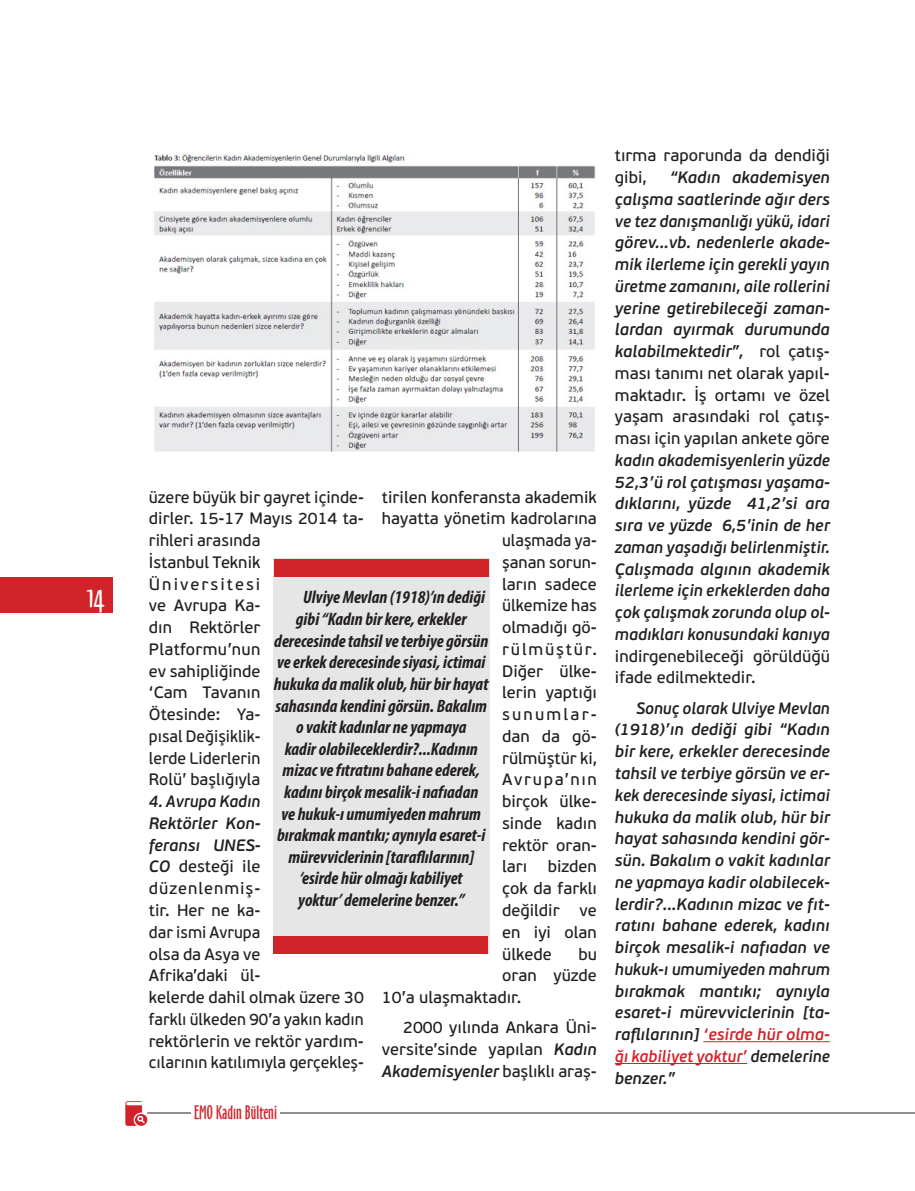
<style>
.page{position:relative;width:915px;height:1191px;background:#fff}
.page>*{position:absolute;margin:0;border:0;box-sizing:border-box;transform-origin:0 0}
.t1{font:30px "Oz Handicraft BT";color:#fff}
.SPOT{font:italic 700 condensed 18px "Myriad Pro";color:#231f20}
.t2{font:18px "Oz Handicraft BT";color:#d1232a}
.ICERIK{font:16.5px/21.8px "PF Beau Sans Pro Bbook";color:#231f20}
.ICERIK-2{font:italic 600 16.5px/21.8px "PF Beau Sans Pro";color:#231f20;text-align:justify}
.ICERIK-3{font:italic 600 16.5px/21.8px "PF Beau Sans Pro";color:#231f20;text-align:justify;scale:.96 1}
.ICERIK-4{font:16.5px "PF Beau Sans Pro Bbook";color:#231f20;scale:.95 1}
.ICERIK-5{font:16.5px "PF Beau Sans Pro Bbook";letter-spacing:.11em;color:#231f20}
.ICERIK-6{font:16.5px "PF Beau Sans Pro Bbook";letter-spacing:.1em;color:#231f20}
.ICERIK-7{font:16.5px "PF Beau Sans Pro Bbook";letter-spacing:.135em;color:#231f20}
.s1{font-family:"PF Beau Sans Pro";font-weight:600;font-style:italic}
.s2{font-family:"PF Beau Sans Pro Bbook";font-weight:400;font-style:normal}
.s3{color:#d1232a}
</style>
<div class="page">
<hr style="left:280px;top:1112px;width:634px;height:1px;background:#231f20">
<hr style="left:147px;top:1112px;width:44px;height:1px;background:#231f20">
<div style="left:0;top:578px;width:113px;height:35px;background:#d1232a"></div>
<svg style="left:125px;top:1101px;width:22px;height:24px"></svg>
<img style="left:154px;top:154px;width:442px;height:298px">
<hr style="left:703px;top:1041px;width:126px;height:1px;background:#d1232a">
<hr style="left:614px;top:1063px;width:133px;height:1px;background:#d1232a">
<div style="left:273px;top:558px;width:216px;height:396px;background:#e6e6e6"></div>
<div style="left:274px;top:559px;width:214px;height:18px;background:#d1232a"></div>
<div style="left:273px;top:936px;width:214px;height:18px;background:#d1232a"></div>
<h1 class="t1" style="left:87px;top:578px;width:19px">14</h1>
<p class="ICERIK" style="left:382px;top:486px;width:216px">tirilen konferansta akademik</p>
<p class="ICERIK" style="left:382px;top:508px;width:216px">hayatta yönetim kadrolarına</p>
<p class="ICERIK-4" style="left:502px;top:531px;width:101px">ulaşmada ya-</p>
<p class="ICERIK" style="left:502px;top:551px;width:96px">şanan sorun-</p>
<p class="ICERIK" style="left:502px;top:573px;width:96px">ların sadece</p>
<p class="ICERIK" style="left:502px;top:595px;width:96px">ülkemize has</p>
<p class="ICERIK" style="left:502px;top:616px;width:96px">olmadığı gö-</p>
<p class="ICERIK-5" style="left:502px;top:640px;width:96px">rülmüştür.</p>
<p class="ICERIK" style="left:502px;top:660px;width:96px">Diğer ülke-</p>
<p class="ICERIK" style="left:502px;top:682px;width:96px">lerin yaptığı</p>
<p class="ICERIK-7" style="left:502px;top:705px;width:96px">sunumlar-</p>
<p class="ICERIK" style="left:502px;top:725px;width:96px">dan da gö-</p>
<p class="ICERIK" style="left:502px;top:747px;width:96px">rülmüştür ki,</p>
<p class="ICERIK-6" style="left:502px;top:770px;width:96px">Avrupa’nın</p>
<p class="ICERIK" style="left:502px;top:790px;width:96px">birçok ülke-</p>
<p class="ICERIK" style="left:502px;top:812px;width:96px">sinde kadın</p>
<p class="ICERIK" style="left:502px;top:834px;width:96px">rektör oran-</p>
<p class="ICERIK" style="left:502px;top:856px;width:96px">ları bizden</p>
<p class="ICERIK" style="left:502px;top:877px;width:96px">çok da farklı</p>
<p class="ICERIK" style="left:502px;top:899px;width:96px">değildir ve</p>
<p class="ICERIK" style="left:502px;top:921px;width:96px">en iyi olan</p>
<p class="ICERIK" style="left:502px;top:943px;width:51px">ülkede</p>
<p class="ICERIK" style="left:578px;top:943px;width:20px">bu</p>
<p class="ICERIK" style="left:502px;top:964px;width:96px">oran yüzde</p>
<p class="ICERIK" style="left:382px;top:986px;width:141px">10’a ulaşmaktadır.</p>
<p class="ICERIK" style="left:382px;top:1016px;width:216px;text-align:justify;text-indent:21px">2000 yılında Ankara Üni&shy;versite’sinde yapılan <span class="s1">Kadın Akademisyenler</span> başlıklı araş-</p>
<p class="ICERIK" style="left:149px;top:486px;width:216px">üzere büyük bir gayret içinde&shy;dirler. 15-17 Mayıs 2014 ta&shy;rihleri arasında<br>İstanbul Teknik<br>Üniversitesi<br>ve Avrupa Ka-<br>dın Rektörler<br>Platformu’nun<br>ev sahipliğinde<br>‘Cam Tavanın<br>Ötesinde: Ya-<br>pısal Değişiklik-<br>lerde Liderlerin<br>Rolü’ başlığıyla</p>
<p class="ICERIK" style="left:149px;top:790px;width:216px"><span class="s1">4. Avrupa Kadın<br>Rektörler Kon-<br>feransı UNES-<br>CO</span> desteği ile düzenlenmiş-<br>tir. Her ne ka-<br>dar ismi Avrupa<br>olsa da Asya ve<br>Afrika’daki ül-<br>kelerde dahil olmak üzere 30 farklı ülkeden 90’a yakın kadın rektörlerin ve rektör yardım&shy;cılarının katılımıyla gerçekleş-</p>
<p class="SPOT" style="left:303px;top:586px;width:183px">Ulviye Mevlan (1918)’ın dediği</p>
<p class="SPOT" style="left:296px;top:608px;width:172px">gibi “Kadın bir kere, erkekler</p>
<p class="SPOT" style="left:274px;top:629px;width:215px">derecesinde tahsil ve terbiye görsün</p>
<p class="SPOT" style="left:277px;top:651px;width:210px">ve erkek derecesinde siyasi, ictimai</p>
<p class="SPOT" style="left:274px;top:672px;width:216px">hukuka da malik olub, hür bir hayat</p>
<p class="SPOT" style="left:275px;top:694px;width:213px">sahasında kendini görsün. Bakalım</p>
<p class="SPOT" style="left:296px;top:716px;width:172px">o vakit kadınlar ne yapmaya</p>
<p class="SPOT" style="left:284px;top:737px;width:195px">kadir olabileceklerdir?...Kadının</p>
<p class="SPOT" style="left:282px;top:759px;width:199px">mizac ve fıtratını bahane ederek,</p>
<p class="SPOT" style="left:284px;top:780px;width:195px">kadını birçok mesalik-i nafıadan</p>
<p class="SPOT" style="left:281px;top:802px;width:201px">ve hukuk-ı umumiyeden mahrum</p>
<p class="SPOT" style="left:277px;top:824px;width:210px">bırakmak mantıkı; aynıyla esaret-i</p>
<p class="SPOT" style="left:288px;top:845px;width:187px">mürevviclerinin [taraflılarının]</p>
<p class="SPOT" style="left:300px;top:867px;width:164px">‘esirde hür olmağı kabiliyet</p>
<p class="SPOT" style="left:298px;top:888px;width:167px">yoktur’ demelerine benzer.”</p>
<p class="t2" style="left:194px;top:1102px;width:84px">EMO Kadın Bülteni</p>
<p class="ICERIK" style="left:614px;top:145px;width:216px">tırma raporunda da dendiği gibi,</p>
<p class="ICERIK-2" style="left:614px;top:166px;width:216px;text-indent:55px">“Kadın akademisyen çalışma saatlerinde ağır ders ve tez danışmanlığı yükü, idari görev...vb. nedenlerle akade&shy;mik ilerleme için gerekli yayın üretme zamanını, aile rollerini yerine getirebileceği zaman&shy;lardan ayırmak durumunda kalabilmektedir”, <span class="s2">rol çatış&shy;ması tanımı net olarak yapıl&shy;maktadır. İş ortamı ve özel yaşam arasındaki rol çatış&shy;ması için yapılan ankete göre </span>kadın akademisyenlerin yüzde 52,3’ü rol çatışması yaşama&shy;dıklarını, yüzde 41,2’si ara sıra ve yüzde 6,5’inin de her zaman yaşadığı belirlenmiştir.<br>Çalışmada algının akademik ilerleme için erkeklerden daha çok çalışmak zorunda olup ol&shy;madıkları konusundaki kanıya <span class="s2">indirgenebileceği görüldüğü ifade edilmektedir.</span></p>
<p class="ICERIK-3" style="left:614px;top:697px;width:225px;text-indent:21px">Sonuç olarak Ulviye Mevlan (1918)’ın dediği gibi “Kadın bir kere, erkekler derecesinde tahsil ve terbiye görsün ve er&shy;kek derecesinde siyasi, ictimai hukuka da malik olub, hür bir hayat sahasında kendini gör&shy;sün. Bakalım o vakit kadınlar ne yapmaya kadir olabilecek&shy;lerdir?...Kadının mizac ve fıt&shy;ratını bahane ederek, kadını birçok mesalik-i nafıadan ve hukuk-ı umumiyeden mahrum bırakmak mantıkı; aynıyla esaret-i mürevviclerinin [ta&shy;raflılarının] <span class="s3">‘esirde hür olma&shy;ğı kabiliyet yoktur’</span> demelerine benzer.”</p>
</div>
